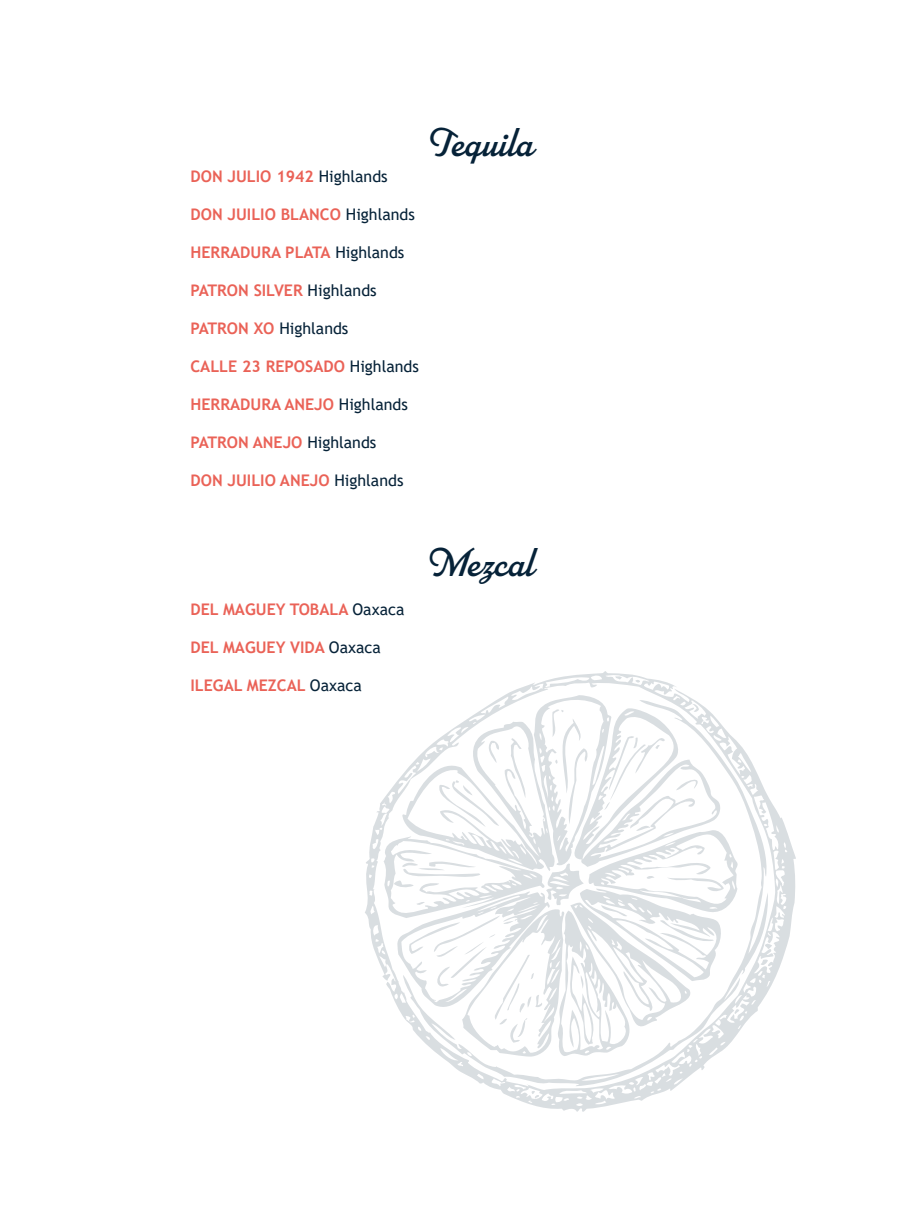
<style>
.page{position:relative;width:919px;height:1208px;background:#fff}
.page>*{position:absolute;margin:0;border:0;box-sizing:border-box;transform-origin:0 0}
.t1{font:40px "Parkside";color:#062238}
.t2{font:700 16px "Trebuchet MS";color:#ea6257}
.t3{font:16px "Trebuchet MS";color:#062238}
.s1{font-weight:400;color:#062238}
.s2{font-weight:700;color:#ea6257}
</style>
<div class="page">
<svg style="left:365px;top:671px;width:431px;height:440px"></svg>
<svg style="left:403px;top:700px;width:365px;height:386px"></svg>
<svg style="left:383px;top:695px;width:356px;height:361px"></svg>
<p class="t2" style="left:190px;top:166px;width:199px">DON JULIO 1942 <span class="s1">Highlands</span></p>
<p class="t2" style="left:190px;top:204px;width:226px">DON JUILIO BLANCO <span class="s1">Highlands</span></p>
<p class="t2" style="left:190px;top:242px;width:215px">HERRADURA PLATA <span class="s1">Highlands</span></p>
<p class="t2" style="left:190px;top:280px;width:188px">PATRON SILVER <span class="s1">Highlands</span></p>
<p class="t3" style="left:190px;top:318px;width:159px"><span class="s2">PATRON XO</span> Highlands</p>
<p class="t2" style="left:190px;top:356px;width:230px">CALLE 23 REPOSADO <span class="s1">Highlands</span></p>
<p class="t2" style="left:190px;top:394px;width:219px">HERRADURA ANEJO <span class="s1">Highlands</span></p>
<p class="t2" style="left:190px;top:432px;width:187px">PATRON ANEJO <span class="s1">Highlands</span></p>
<p class="t2" style="left:190px;top:470px;width:214px">DON JUILIO ANEJO <span class="s1">Highlands</span></p>
<h1 class="t1" style="left:425px;top:119px;width:110px">Tequila</h1>
<p class="t2" style="left:190px;top:599px;width:215px">DEL MAGUEY TOBALA <span class="s1">Oaxaca</span></p>
<p class="t2" style="left:190px;top:637px;width:192px">DEL MAGUEY VIDA <span class="s1">Oaxaca</span></p>
<p class="t2" style="left:190px;top:675px;width:173px">ILEGAL MEZCAL <span class="s1">Oaxaca</span></p>
<h1 class="t1" style="left:424px;top:539px;width:111px">Mezcal</h1>
</div>
